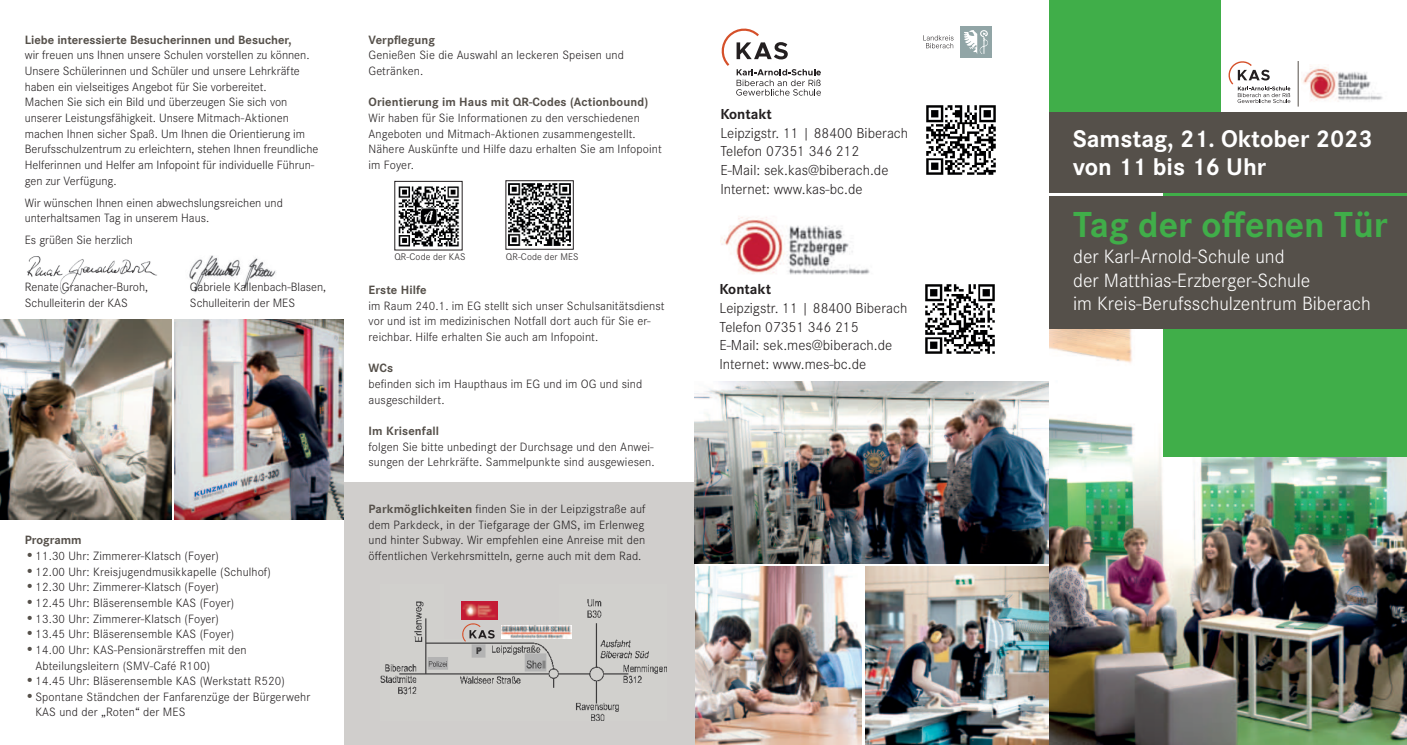
<style>
.page{position:relative;width:1407px;height:745px;background:#fff}
.page>*{position:absolute;margin:0;border:0;box-sizing:border-box;transform-origin:0 0}
.t1{font:700 37.5px "Corporate S";color:#40ae49}
.t2{font:700 25px/28.1px "Corporate S";color:#fff}
.t3{font:300 20px/23.8px "Corporate S";color:#fff}
.t4{font:300 15px/18.8px "Corporate S";color:#231f20}
.t5{font:700 15px "Corporate S";color:#231f20}
.t6{font:300 12.5px/15.6px "Corporate S";letter-spacing:.01em;color:#231f20}
.t7{font:700 12.5px "Corporate S";letter-spacing:.005em;color:#55504a}
.t8{font:300 10px "Corporate S";letter-spacing:.01em;color:#231f20}
.s1{font-size:15px;color:#55504a}
.s2{font-weight:700;color:#55504a}
</style>
<div class="page">
<img style="left:694px;top:565px;width:168px;height:179px">
<div style="left:344px;top:482px;width:350px;height:262px;background:#d0cecc"></div>
<img style="left:381px;top:599px;width:285px;height:120px">
<div style="left:444px;top:582px;width:114px;height:56px;background:#d0cecc"></div>
<svg style="left:461px;top:623px;width:34px;height:18px"></svg>
<img style="left:461px;top:601px;width:37px;height:18px">
<svg style="left:721px;top:28px;width:100px;height:68px"></svg>
<img style="left:720px;top:216px;width:150px;height:59px">
<img style="left:27px;top:256px;width:130px;height:38px">
<img style="left:189px;top:255px;width:87px;height:37px">
<img style="left:0;top:319px;width:172px;height:200px">
<img style="left:925px;top:284px;width:70px;height:70px">
<img style="left:926px;top:105px;width:70px;height:70px">
<img style="left:398px;top:186px;width:62px;height:61px">
<img style="left:508px;top:183px;width:63px;height:63px">
<img style="left:175px;top:319px;width:169px;height:200px">
<img style="left:865px;top:566px;width:184px;height:178px">
<img style="left:694px;top:381px;width:355px;height:182px">
<img style="left:501px;top:625px;width:70px;height:13px">
<div style="left:960px;top:26px;width:32px;height:32px;background:#91a5a6"></div>
<svg style="left:964px;top:30px;width:24px;height:24px"></svg>
<svg style="left:923px;top:35px;width:30px;height:13px"></svg>
<img style="left:1050px;top:328px;width:357px;height:416px">
<div style="left:1050px;top:0;width:171px;height:162px;background:#40ae49"></div>
<div style="left:1163px;top:150px;width:244px;height:306px;background:#40ae49"></div>
<div style="left:1050px;top:196px;width:357px;height:132px;background:#55504a"></div>
<div style="left:1049px;top:113px;width:358px;height:79px;background:#55504a"></div>
<svg style="left:1228px;top:61px;width:62px;height:42px"></svg>
<img style="left:1301px;top:66px;width:82px;height:36px">
<hr style="left:1298px;top:61px;width:1px;height:45px;background:#55504a">
<p class="t7" style="left:25px;top:32px;width:268px">Liebe interessierte Besucherinnen und Besucher,</p>
<p class="t6" style="left:25px;top:48px;width:295px">wir freuen uns Ihnen unsere Schulen vorstellen zu können.<br>Unsere Schülerinnen und Schüler und unsere Lehrkräfte haben ein vielseitiges Angebot für Sie vorbereitet.<br>Machen Sie sich ein Bild und überzeugen Sie sich von unserer Leistungsfähigkeit. Unsere Mitmach-Aktionen machen Ihnen sicher Spaß. Um Ihnen die Orientierung im Berufsschulzentrum zu erleichtern, stehen Ihnen freundliche Helferinnen und Helfer am Infopoint für individuelle Führun&shy;gen zur Verfügung.</p>
<p class="t6" style="left:25px;top:194px;width:259px">Wir wünschen Ihnen einen abwechslungsreichen und unterhaltsamen Tag in unserem Haus.</p>
<p class="t6" style="left:25px;top:232px;width:110px">Es grüßen Sie herzlich</p>
<p class="t6" style="left:25px;top:279px;width:125px">Renate Granacher-Buroh,<br>Schulleiterin der KAS</p>
<p class="t6" style="left:190px;top:279px;width:138px">Gabriele Kallenbach-Blasen,<br>Schulleiterin der MES</p>
<p class="t7" style="left:25px;top:532px;width:58px">Programm</p>
<p class="t6" style="left:25px;top:548px;width:196px"><span class="s1">•</span>11.30 Uhr: Zimmerer-Klatsch (Foyer)</p>
<p class="t6" style="left:25px;top:563px;width:248px"><span class="s1">•</span>12.00 Uhr: Kreisjugendmusikkapelle (Schulhof)</p>
<p class="t6" style="left:25px;top:579px;width:196px"><span class="s1">•</span>12.30 Uhr: Zimmerer-Klatsch (Foyer)</p>
<p class="t6" style="left:25px;top:594px;width:211px"><span class="s1">•</span>12.45 Uhr: Bläserensemble KAS (Foyer)</p>
<p class="t6" style="left:25px;top:610px;width:196px"><span class="s1">•</span>13.30 Uhr: Zimmerer-Klatsch (Foyer)</p>
<p class="t6" style="left:25px;top:626px;width:211px"><span class="s1">•</span>13.45 Uhr: Bläserensemble KAS (Foyer)</p>
<p class="t6" style="left:35px;top:641px;width:213px;text-indent:-11px"><span class="s1">•</span>14.00 Uhr: KAS-Pensionärstreffen mit den<br>Abteilungsleitern (SMV-Café R100)</p>
<p class="t6" style="left:25px;top:673px;width:261px"><span class="s1">•</span>14.45 Uhr: Bläserensemble KAS (Werkstatt R520)</p>
<p class="t6" style="left:35px;top:688px;width:276px;text-indent:-11px"><span class="s1">•</span>Spontane Ständchen der Fanfarenzüge der Bürgerwehr<br>KAS und der „Roten“ der MES</p>
<p class="t7" style="left:369px;top:32px;width:68px">Verpflegung</p>
<p class="t6" style="left:369px;top:48px;width:257px">Genießen Sie die Auswahl an leckeren Speisen und<br>Getränken.</p>
<p class="t7" style="left:369px;top:95px;width:281px">Orientierung im Haus mit QR-Codes (Actionbound)</p>
<p class="t6" style="left:369px;top:110px;width:295px">Wir haben für Sie Informationen zu den verschiedenen Angeboten und Mitmach-Aktionen zusammengestellt.<br>Nähere Auskünfte und Hilfe dazu erhalten Sie am Infopoint im Foyer.</p>
<p class="t8" style="left:394px;top:250px;width:72px">QR-Code der KAS</p>
<p class="t8" style="left:506px;top:250px;width:74px">QR-Code der MES</p>
<p class="t7" style="left:369px;top:282px;width:60px">Erste Hilfe</p>
<p class="t6" style="left:369px;top:298px;width:297px">im Raum 240.1. im EG stellt sich unser Schulsanitätsdienst vor und ist im medizinischen Notfall dort auch für Sie er&shy;reichbar. Hilfe erhalten Sie auch am Infopoint.</p>
<p class="t7" style="left:369px;top:361px;width:26px">WCs</p>
<p class="t6" style="left:369px;top:376px;width:275px">befinden sich im Haupthaus im EG und im OG und sind ausgeschildert.</p>
<p class="t7" style="left:369px;top:423px;width:72px">Im Krisenfall</p>
<p class="t6" style="left:369px;top:438px;width:288px">folgen Sie bitte unbedingt der Durchsage und den Anwei&shy;sungen der Lehrkräfte. Sammelpunkte sind ausgewiesen.</p>
<p class="t6" style="left:369px;top:501px;width:279px;text-align:justify"><span class="s2">Parkmöglichkeiten</span> finden Sie in der Leipzigstraße auf dem Parkdeck, in der Tiefgarage der GMS, im Erlenweg und hinter Subway. Wir empfehlen eine Anreise mit den öffentlichen Verkehrsmitteln, gerne auch mit dem Rad.</p>
<p class="t5" style="left:720px;top:105px;width:53px">Kontakt</p>
<p class="t4" style="left:720px;top:123px;width:189px">Leipzigstr. 11 | 88400 Biberach<br>Telefon 07351 346 212<br>E-Mail: sek.kas@biberach.de<br>Internet: www.kas-bc.de</p>
<p class="t5" style="left:719px;top:280px;width:53px">Kontakt</p>
<p class="t4" style="left:719px;top:298px;width:189px">Leipzigstr. 11 | 88400 Biberach<br>Telefon 07351 346 215<br>E-Mail: sek.mes@biberach.de<br>Internet: www.mes-bc.de</p>
<h2 class="t2" style="left:1072px;top:125px;width:302px">Samstag, 21. Oktober 2023 von 11 bis 16 Uhr</h2>
<h1 class="t1" style="left:1073px;top:202px;width:316px">Tag der offenen Tür</h1>
<h3 class="t3" style="left:1073px;top:244px;width:299px">der Karl-Arnold-Schule und<br>der Matthias-Erzberger-Schule<br>im Kreis-Berufsschulzentrum Biberach</h3>
</div>
